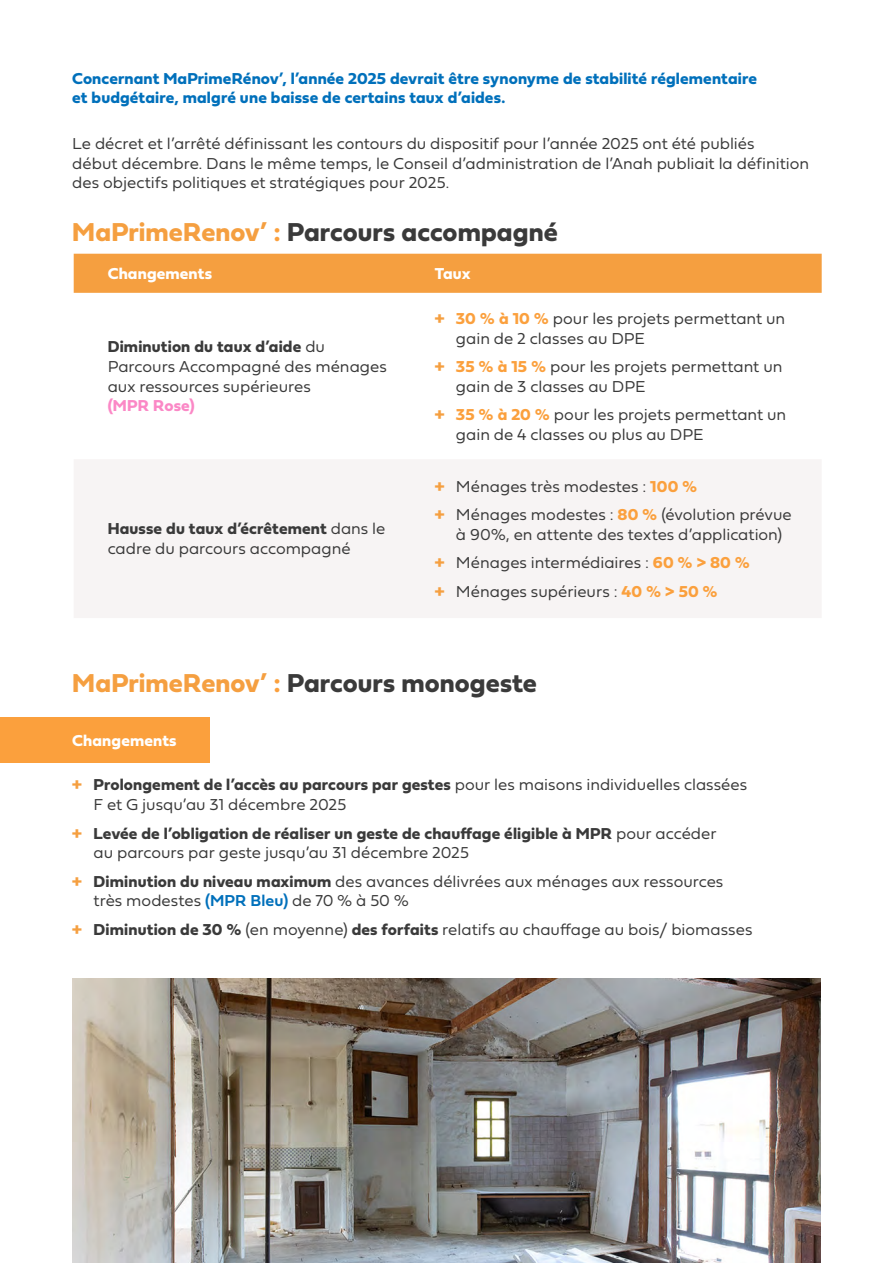
<style>
.page{position:relative;width:893px;height:1263px;background:#fff}
.page>*{position:absolute;margin:0;border:0;box-sizing:border-box;transform-origin:0 0}
.t1{font:27px "Fieldwork Geo Bold";color:#3a3a3a}
.t2{font:16.5px/19.8px "Fieldwork Geo Light";color:#3a3a3a}
.t3{font:16.5px "Fieldwork Geo Bold";letter-spacing:.01em;color:#3a3a3a}
.t4{font:16.5px/19.8px "Fieldwork Geo Bold";letter-spacing:.005em;color:#0070bb}
.t5{font:16.5px "Fieldwork Geo Bold";letter-spacing:.01em;color:#fff}
.t6{font:16.5px "Fieldwork Geo Bold";letter-spacing:.005em;color:#fb88c6}
.s1{color:#f59f40}
.s2{color:#fba03d}
.s3{font-family:"Fieldwork Geo Light"}
.s4{font-family:"Fieldwork Geo Bold";color:#f59f40}
.s5{font-family:"Fieldwork Geo Bold";color:#fba03d}
.s6{font-family:"Fieldwork Geo Bold"}
.s7{font-family:"Fieldwork Geo Demibold";color:#0070bb}
</style>
<div class="page">
<div style="left:74px;top:254px;width:748px;height:39px;background:#f59f40"></div>
<div style="left:74px;top:460px;width:747px;height:158px;background:#f7f4f4"></div>
<img style="left:72px;top:978px;width:749px;height:285px">
<div style="left:0;top:717px;width:209px;height:46px;background:#fba03d"></div>
<p class="t4" style="left:72px;top:68px;width:686px">Concernant MaPrimeRénov’, l’année 2025 devrait être synonyme de stabilité réglementaire et budgétaire, malgré une baisse de certains taux d’aides.</p>
<p class="t2" style="left:72px;top:133px;width:738px">Le décret et l’arrêté définissant les contours du dispositif pour l’année 2025 ont été publiés<br>début décembre. Dans le même temps, le Conseil d’administration de l’Anah publiait la définition des objectifs politiques et stratégiques pour 2025.</p>
<h1 class="t1" style="left:72px;top:211px;width:487px"><span class="s1">MaPrimeRenov’</span> <span class="s2">:</span> Parcours accompagné</h1>
<p class="t5" style="left:108px;top:260px;width:106px">Changements</p>
<p class="t5" style="left:435px;top:260px;width:37px">Taux</p>
<p class="t3" style="left:108px;top:333px;width:219px">Diminution du taux d’aide <span class="s3">du</span></p>
<p class="t2" style="left:108px;top:356px;width:281px">Parcours Accompagné des ménages aux ressources supérieures</p>
<p class="t6" style="left:108px;top:393px;width:88px">(MPR Rose)</p>
<p class="t3" style="left:108px;top:516px;width:279px">Hausse du taux d’écrêtement <span class="s3">dans le</span></p>
<p class="t2" style="left:108px;top:538px;width:244px">cadre du parcours accompagné</p>
<p class="t2" style="left:456px;top:307px;width:331px;text-indent:-21px"><span class="s4">+</span> <span class="s5">30 % à 10 %</span> pour les projets permettant un gain de 2 classes au DPE</p>
<p class="t2" style="left:456px;top:356px;width:328px;text-indent:-21px"><span class="s4">+</span> <span class="s5">35 % à 15 %</span> pour les projets permettant un gain de 3 classes au DPE</p>
<p class="t2" style="left:456px;top:404px;width:332px;text-indent:-21px"><span class="s4">+</span> <span class="s5">35 % à 20 %</span> pour les projets permettant un gain de 4 classes ou plus au DPE</p>
<p class="t2" style="left:435px;top:471px;width:359px;line-height:28.3px"><span class="s4">+</span> Ménages très modestes : <span class="s5">100 %<br></span><span class="s4">+</span> Ménages modestes : <span class="s5">80 %</span> (évolution prévue</p>
<p class="t2" style="left:435px;top:520px;width:349px;line-height:28.3px;text-indent:21px">à 90%, en attente des textes d’application) <span class="s4">+</span> Ménages intermédiaires : <span class="s5">60 % &gt; 80 %<br></span><span class="s4">+</span> Ménages supérieurs : <span class="s5">40 % &gt; 50 %</span></p>
<h1 class="t1" style="left:72px;top:662px;width:466px"><span class="s1">MaPrimeRenov’</span> <span class="s2">:</span> Parcours monogeste</h1>
<p class="t5" style="left:72px;top:727px;width:106px">Changements</p>
<p class="t3" style="left:72px;top:772px;width:676px"><span class="s1">+</span> Prolongement de l’accès au parcours par gestes <span class="s3">pour les maisons individuelles classées</span></p>
<p class="t2" style="left:94px;top:794px;width:254px">F et G jusqu’au 31 décembre 2025</p>
<p class="t3" style="left:72px;top:820px;width:646px"><span class="s1">+</span> Levée de l’obligation de réaliser un geste de chauffage éligible à MPR <span class="s3">pour accéder</span></p>
<p class="t2" style="left:72px;top:838px;width:653px;line-height:28.3px;text-indent:21px">au parcours par geste jusqu’au 31 décembre 2025<br><span class="s4">+</span> <span class="s6">Diminution du niveau maximum</span> des avances délivrées aux ménages aux ressources</p>
<p class="t2" style="left:72px;top:886px;width:682px;line-height:28.3px;text-indent:21px">très modestes <span class="s7">(MPR Bleu)</span> de 70 % à 50 %<br><span class="s4">+</span> <span class="s6">Diminution de 30 %</span> (en moyenne) <span class="s6">des forfaits</span> relatifs au chauffage au bois/ biomasses</p>
</div>
